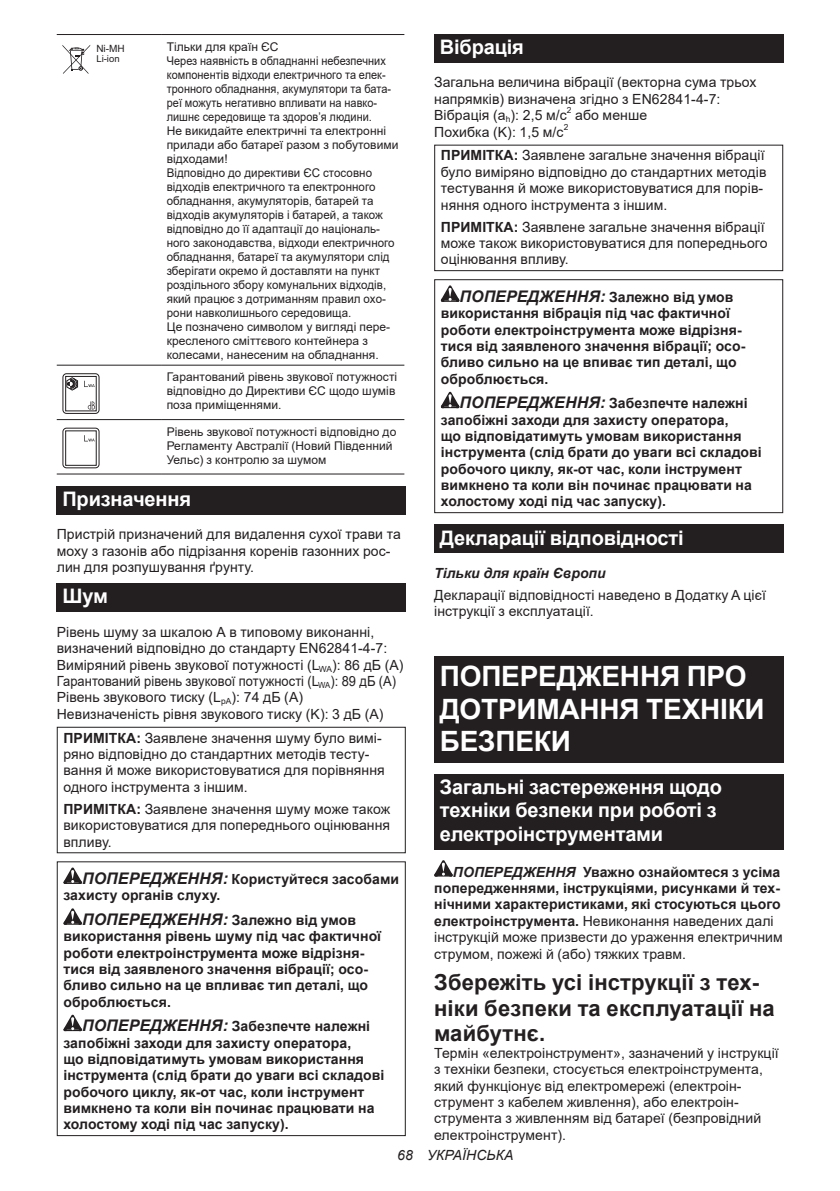
<style>
.page{position:relative;width:840px;height:1191px;background:#fff}
.page>*{position:absolute;margin:0;border:0;box-sizing:border-box;transform-origin:0 0}
.t1{font:700 28px/32.8px "Arial";letter-spacing:-.01em;color:#fff}
.t2{font:700 22px/25.8px "Arial";letter-spacing:.005em;color:#231f20}
.t3{font:700 20px/23.4px "Arial";letter-spacing:-.01em;color:#fff}
.t4{font:14px/16.4px "Arial";letter-spacing:.005em;color:#231f20}
.t5{font:700 14px/16.4px "Arial";letter-spacing:.005em;color:#231f20}
.t6{font:italic 700 14px "Arial";letter-spacing:.005em;color:#231f20}
.t7{font:italic 14px "Arial";letter-spacing:.005em;color:#231f20}
.t8{font:12px/14px "Arial";letter-spacing:.005em;color:#231f20}
.t9{font:10px "Arial";color:#231f20}
.t10{font:9.6px "Arial";color:#231f20}
.t11{font:8.4px "Arial";color:#231f20}
.s1{font-weight:700}
.s2{font-style:italic;font-size:16px}
.s3{font-style:italic}
.s4{font-weight:400}
</style>
<div class="page">
<hr style="left:57px;top:34px;width:104px;height:1px;background:#231f20">
<hr style="left:161px;top:34px;width:243px;height:1px;background:#231f20">
<hr style="left:57px;top:365px;width:104px;height:1px;background:#231f20">
<hr style="left:161px;top:365px;width:243px;height:1px;background:#231f20">
<hr style="left:57px;top:419px;width:104px;height:1px;background:#231f20">
<hr style="left:161px;top:419px;width:243px;height:1px;background:#231f20">
<hr style="left:57px;top:473px;width:104px;height:1px;background:#231f20">
<hr style="left:161px;top:473px;width:243px;height:1px;background:#231f20">
<svg style="left:62px;top:45px;width:28px;height:29px"></svg>
<svg style="left:84px;top:381px;width:10px;height:6px"></svg>
<div style="left:65px;top:376px;width:31px;height:35px;border:1px solid #231f20"></div>
<svg style="left:88px;top:401px;width:7px;height:8px"></svg>
<svg style="left:66px;top:377px;width:12px;height:13px"></svg>
<div style="left:62px;top:373px;width:37px;height:41px;border:1px solid #231f20;border-radius:4px"></div>
<svg style="left:84px;top:435px;width:10px;height:6px"></svg>
<div style="left:62px;top:427px;width:37px;height:41px;border:1px solid #231f20;border-radius:4px"></div>
<div style="left:57px;top:486px;width:348px;height:28px;background:#231f20"></div>
<div style="left:57px;top:583px;width:348px;height:29px;background:#231f20"></div>
<div style="left:57px;top:726px;width:348px;height:127px;border:1px solid #231f20"></div>
<svg style="left:63px;top:867px;width:19px;height:17px"></svg>
<svg style="left:63px;top:908px;width:19px;height:16px"></svg>
<svg style="left:63px;top:1014px;width:19px;height:17px"></svg>
<div style="left:57px;top:861px;width:348px;height:275px;border:1px solid #231f20"></div>
<div style="left:434px;top:34px;width:348px;height:29px;background:#231f20"></div>
<div style="left:434px;top:145px;width:348px;height:126px;border:1px solid #231f20"></div>
<svg style="left:440px;top:285px;width:19px;height:17px"></svg>
<svg style="left:440px;top:392px;width:19px;height:16px"></svg>
<div style="left:434px;top:279px;width:348px;height:234px;border:1px solid #231f20"></div>
<div style="left:434px;top:524px;width:348px;height:29px;background:#231f20"></div>
<div style="left:434px;top:656px;width:348px;height:106px;background:#231f20"></div>
<div style="left:434px;top:774px;width:348px;height:75px;background:#231f20"></div>
<svg style="left:434px;top:860px;width:18px;height:16px"></svg>
<p class="t8" style="left:167px;top:39px;width:233px">Тільки для країн ЄС<br>Через наявність в обладнанні небезпечних компонентів відходи електричного та елек&shy;тронного обладнання, акумулятори та бата&shy;реї можуть негативно впливати на навко&shy;лишнє середовище та здоров’я людини.<br>Не викидайте електричні та електронні прилади або батареї разом з побутовими відходами!<br>Відповідно до директиви ЄС стосовно відходів електричного та електронного обладнання, акумуляторів, батарей та відходів акумуляторів і батарей, а також відповідно до її адаптації до національ&shy;ного законодавства, відходи електричного обладнання, батареї та акумулятори слід зберігати окремо й доставляти на пункт роздільного збору комунальних відходів, який працює з дотриманням правил охо&shy;рони навколишнього середовища.<br>Це позначено символом у вигляді пере&shy;кресленого сміттєвого контейнера з колесами, нанесеним на обладнання.</p>
<p class="t8" style="left:167px;top:370px;width:232px">Гарантований рівень звукової потужності відповідно до Директиви ЄC щодо шумів поза приміщеннями.</p>
<p class="t8" style="left:167px;top:424px;width:231px">Рівень звукової потужності відповідно до<br>Регламенту Австралії (Новий Південний<br>Уельс) з контролю за шумом</p>
<h3 class="t3" style="left:62px;top:487px;width:130px">Призначення</h3>
<p class="t4" style="left:57px;top:526px;width:345px">Пристрій призначений для видалення сухої трави та моху з газонів або підрізання коренів газонних рос&shy;лин для розпушування ґрунту.</p>
<h3 class="t3" style="left:62px;top:585px;width:47px">Шум</h3>
<p class="t4" style="left:57px;top:623px;width:348px">Рівень шуму за шкалою А в типовому виконанні, визначений відповідно до стандарту EN62841-4-7:<br>Виміряний рівень звукової потужності (L<sub>WA</sub>): 86 дБ (A)<br>Гарантований рівень звукової потужності (L<sub>WA</sub>): 89 дБ (A)<br>Рівень звукового тиску (L<sub>pA</sub>): 74 дБ (A)<br>Невизначеність рівня звукового тиску (K): 3 дБ (A)</p>
<p class="t4" style="left:63px;top:729px;width:322px"><span class="s1">ПРИМІТКА:</span> Заявлене значення шуму було вимі&shy;ряно відповідно до стандартних методів тесту&shy;вання й може використовуватися для порівняння одного інструмента з іншим.</p>
<p class="t4" style="left:63px;top:800px;width:328px;text-align:justify"><span class="s1">ПРИМІТКА:</span> Заявлене значення шуму може також використовуватися для попереднього оцінювання впливу.</p>
<p class="t5" style="left:63px;top:871px;width:337px;text-indent:19px"><span class="s2">ПОПЕРЕДЖЕННЯ:</span> Користуйтеся засобами захисту органів слуху.</p>
<p class="t5" style="left:63px;top:911px;width:319px;text-indent:19px"><span class="s2">ПОПЕРЕДЖЕННЯ:</span> Залежно від умов використання рівень шуму під час фактичної роботи електроінструмента може відрізня&shy;тися від заявленого значення вібрації; осо&shy;бливо сильно на це впливає тип деталі, що оброблюється.</p>
<p class="t5" style="left:63px;top:1018px;width:322px;text-indent:19px"><span class="s2">ПОПЕРЕДЖЕННЯ:</span> Забезпечте належні запобіжні заходи для захисту оператора,<br>що відповідатимуть умовам використання інструмента (слід брати до уваги всі складові робочого циклу, як-от час, коли інструмент вимкнено та коли він починає працювати на холостому ході під час запуску).</p>
<p class="t9" style="left:96px;top:42px;width:30px">Ni-MH</p>
<p class="t10" style="left:96px;top:53px;width:25px">Li-ion</p>
<h3 class="t3" style="left:439px;top:36px;width:86px">Вібрація</h3>
<p class="t4" style="left:434px;top:74px;width:324px">Загальна величина вібрації (векторна сума трьох напрямків) визначена згідно з EN62841-4-7:<br>Вібрація (a<sub>h</sub>): 2,5 м/с</p>
<p class="t11" style="left:566px;top:104px;width:6px">2</p>
<p class="t4" style="left:575px;top:107px;width:73px">або менше</p>
<p class="t4" style="left:434px;top:123px;width:131px">Похибка (K): 1,5 м/с</p>
<p class="t11" style="left:563px;top:121px;width:6px">2</p>
<p class="t4" style="left:440px;top:147px;width:327px"><span class="s1">ПРИМІТКА:</span> Заявлене загальне значення вібрації було виміряно відповідно до стандартних методів тестування й може використовуватися для порів&shy;няння одного інструмента з іншим.</p>
<p class="t4" style="left:440px;top:218px;width:328px"><span class="s1">ПРИМІТКА:</span> Заявлене загальне значення вібрації може також використовуватися для попереднього оцінювання впливу.</p>
<p class="t5" style="left:440px;top:289px;width:306px;text-indent:19px"><span class="s2">ПОПЕРЕДЖЕННЯ:</span> Залежно від умов використання вібрація під час фактичної роботи електроінструмента може відрізня&shy;тися від заявленого значення вібрації; осо&shy;бливо сильно на це впиває тип деталі, що оброблюється.</p>
<p class="t5" style="left:440px;top:395px;width:322px;text-indent:19px"><span class="s2">ПОПЕРЕДЖЕННЯ:</span> Забезпечте належні запобіжні заходи для захисту оператора,<br>що відповідатимуть умовам використання інструмента (слід брати до уваги всі складові робочого циклу, як-от час, коли інструмент вимкнено та коли він починає працювати на холостому ході під час запуску).</p>
<h3 class="t3" style="left:439px;top:526px;width:245px">Декларації відповідності</h3>
<p class="t6" style="left:434px;top:563px;width:173px">Тільки для країн Європи</p>
<p class="t4" style="left:434px;top:587px;width:333px">Декларації відповідності наведено в Додатку A цієї інструкції з експлуатації.</p>
<h1 class="t1" style="left:439px;top:660px;width:326px">ПОПЕРЕДЖЕННЯ ПРО<br>ДОТРИМАННЯ ТЕХНІКИ<br>БЕЗПЕКИ</h1>
<h3 class="t3" style="left:439px;top:775px;width:283px">Загальні застереження щодо техніки безпеки при роботі з електроінструментами</h3>
<p class="t5" style="left:434px;top:863px;width:350px;text-indent:19px"><span class="s3">ПОПЕРЕДЖЕННЯ</span> Уважно ознайомтеся з усіма попередженнями, інструкціями, рисунками й тех&shy;нічними характеристиками, які стосуються цього електроінструмента. <span class="s4">Невиконання наведених далі інструкцій може призвести до ураження електричним струмом, пожежі й (або) тяжких травм.</span></p>
<h2 class="t2" style="left:434px;top:969px;width:342px">Збережіть усі інструкції з тех&shy;ніки безпеки та експлуатації на майбутнє.</h2>
<p class="t4" style="left:434px;top:1044px;width:346px">Термін «електроінструмент», зазначений у інструкції з техніки безпеки, стосується електроінструмента, який функціонує від електромережі (електроін&shy;струмент з кабелем живлення), або електроін&shy;струмента з живленням від батареї (безпровідний електроінструмент).</p>
<p class="t7" style="left:397px;top:1146px;width:118px">68 УКРАЇНСЬКА</p>
</div>
